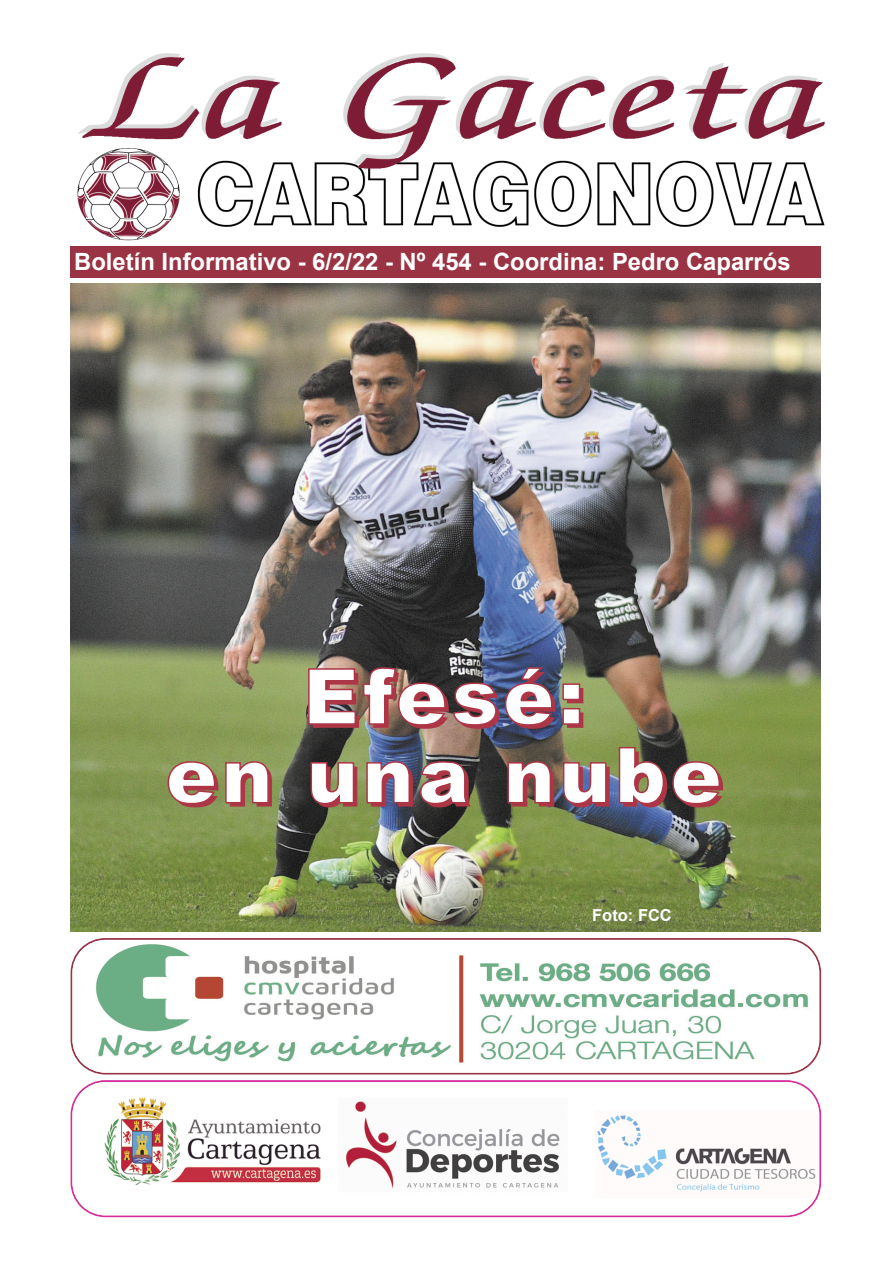
<style>
.page{position:relative;width:893px;height:1263px;background:#fff}
.page>*{position:absolute;margin:0;border:0;box-sizing:border-box;transform-origin:0 0}
.t1{font:900 76.8px/78.8px "Arial";letter-spacing:.055em;color:#ad3646;text-align:center}
.t2{font:700 23.85px "Arial";color:#fff}
.t3{font:700 16.5px "Arial";color:#fff}
</style>
<div class="page">
<img style="left:71px;top:284px;width:749px;height:647px">
<div style="left:71px;top:247px;width:750px;height:31px;background:#9a3444"></div>
<img style="left:307px;top:666px;width:274px;height:60px">
<svg style="left:167px;top:746px;width:553px;height:59px"></svg>
<svg style="left:71px;top:938px;width:750px;height:136px"></svg>
<img style="left:72px;top:940px;width:747px;height:133px">
<img style="left:77px;top:54px;width:748px;height:186px">
<svg style="left:71px;top:1080px;width:750px;height:137px"></svg>
<img style="left:72px;top:1082px;width:747px;height:133px">
<p class="t2" style="left:74px;top:248px;width:717px">Boletín Informativo - 6/2/22 - Nº 454 - Coordina: Pedro Caparrós</p>
<h1 class="t1" style="left:169px;top:658px;width:557px">Efesé:<br>en una nube</h1>
<p class="t3" style="left:592px;top:906px;width:81px">Foto: FCC</p>
</div>
